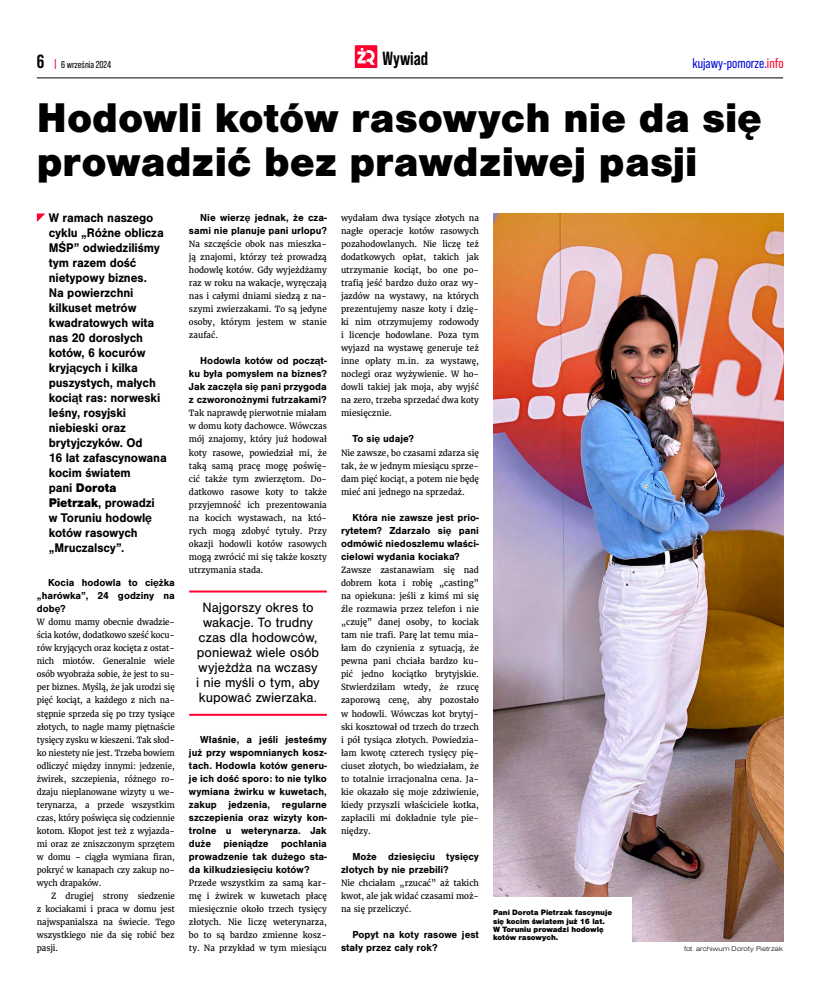
<style>
.page{position:relative;width:820px;height:993px;background:#fff}
.page>*{position:absolute;margin:0;border:0;box-sizing:border-box;transform-origin:0 0}
.t1{font:900 43px/44px "Nimbus San";color:#000}
.t2{font:700 19px "Bebas Neue Pro";color:#000}
.t3{font:14px/15px "Nimbus San";color:#000;text-align:center}
.t4{font:14px "Bebas Neue Pro";color:#040cd7}
.t5{font:700 13px/15px "Nimbus San";letter-spacing:-.01em;color:#000;scale:.94 1}
.t6{font:700 10.5px/13px "Nimbus San";color:#000;text-align:justify}
.t7{font:10px "Bebas Neue Pro";color:#000}
.t8{font:8.5px/13px "Merriweather";color:#000;text-align:justify;scale:.96 1}
.t9{font:8.5px/13px "Merriweather";color:#000;text-align:justify;scale:.94 1}
.t10{font:8.5px/13px "Merriweather";color:#000;text-align:justify;scale:.95 1}
.t11{font:900 8px/8.3px "Nimbus San";letter-spacing:-.01em;color:#000}
.t12{font:300 7px "Nimbus San Ext";color:#000}
.s1{font-weight:700;font-size:19px}
.s2{font-family:"Bebas Neue Pro Exp Bd";color:#ff002f}
.s3{color:#ff002f}
.s4{font-weight:900}
</style>
<div class="page">
<hr style="left:37px;top:78px;width:745px;height:1px;background:#000">
<div style="left:355px;top:45px;width:22px;height:23px;background:#ff002f"></div>
<svg style="left:357px;top:48px;width:18px;height:17px"></svg>
<img style="left:493px;top:213px;width:289px;height:727px">
<div style="left:485px;top:897px;width:145px;height:56px;background:#fff"></div>
<svg style="left:37px;top:213px;width:8px;height:9px"></svg>
<hr style="left:189px;top:590px;width:138px;height:2px;background:#ff002f">
<hr style="left:189px;top:713px;width:138px;height:2px;background:#ff002f">
<p class="t7" style="left:37px;top:59px;width:76px"><span class="s1">6</span> <span class="s2">|</span> 6 września 2024</p>
<h2 class="t2" style="left:382px;top:47px;width:47px">Wywiad</h2>
<h3 class="t4" style="left:692px;top:55px;width:92px">kujawy-pomorze.<span class="s3">info</span></h3>
<h1 class="t1" style="left:37px;top:96px;width:726px">Hodowli kotów rasowych nie da się prowadzić bez prawdziwej pasji</h1>
<p class="t5" style="left:49px;top:210px;width:127px">W ramach naszego cyklu „Różne oblicza<br>MŚP” odwiedziliśmy tym razem dość nietypowy biznes.<br>Na powierzchni kilkuset metrów kwadratowych wita nas 20 dorosłych kotów, 6 kocurów kryjących i kilka puszystych, małych kociąt ras: norweski leśny, rosyjski niebieski oraz brytyjczyków. Od<br>16 lat zafascynowana kocim światem<br>pani <span class="s4">Dorota<br>Pietrzak</span>, prowadzi<br>w Toruniu hodowlę kotów rasowych „Mruczalscy”.</p>
<p class="t6" style="left:37px;top:576px;width:139px;text-indent:11px">Kocia hodowla to ciężka „harówka”, 24 godziny na dobę?</p>
<p class="t9" style="left:37px;top:615px;width:148px">W domu mamy obecnie dwadzie&shy;ścia kotów, dodatkowo sześć kocu&shy;rów kryjących oraz kocięta z ostat&shy;nich miotów. Generalnie wiele osób wyobraża sobie, że jest to su&shy;per biznes. Myślą, że jak urodzi się pięć kociąt, a każdego z nich na&shy;stępnie sprzeda się po trzy tysiące złotych, to nagle mamy piętnaście tysięcy zysku w kieszeni. Tak słod&shy;ko niestety nie jest. Trzeba bowiem odliczyć między innymi: jedzenie, żwirek, szczepienia, różnego ro&shy;dzaju nieplanowane wizyty u we&shy;terynarza, a przede wszystkim czas, który poświęca się codziennie kotom. Kłopot jest też z wyjazda&shy;mi oraz ze zniszczonym sprzętem w domu – ciągła wymiana firan, pokryć w kanapach czy zakup no&shy;wych drapaków.</p>
<p class="t10" style="left:37px;top:889px;width:147px;text-indent:14px">Z drugiej strony siedzenie z kociakami i praca w domu jest najwspanialsza na świecie. Tego wszystkiego nie da się robić bez pasji.</p>
<p class="t8" style="left:341px;top:211px;width:145px">wydałam dwa tysiące złotych na nagłe operacje kotów rasowych pozahodowlanych. Nie liczę też dodatkowych opłat, takich jak utrzymanie kociąt, bo one po&shy;trafią jeść bardzo dużo oraz wy&shy;jazdów na wystawy, na których prezentujemy nasze koty i dzię&shy;ki nim otrzymujemy rodowody i licencje hodowlane. Poza tym wyjazd na wystawę generuje też inne opłaty m.in. za wystawę, noclegi oraz wyżywienie. W ho&shy;dowli takiej jak moja, aby wyjść na zero, trzeba sprzedać dwa koty miesięcznie.</p>
<p class="t6" style="left:352px;top:432px;width:63px">To się udaje?</p>
<p class="t8" style="left:341px;top:446px;width:145px">Nie zawsze, bo czasami zdarza się tak, że w jednym miesiącu sprze&shy;dam pięć kociąt, a potem nie będę mieć ani jednego na sprzedaż.</p>
<p class="t6" style="left:341px;top:510px;width:139px;text-indent:11px">Która nie zawsze jest prio&shy;rytetem? Zdarzało się pani odmówić niedoszłemu właści&shy;cielowi wydania kociaka?</p>
<p class="t8" style="left:341px;top:563px;width:145px">Zawsze zastanawiam się nad dobrem kota i robię „casting” na opiekuna: jeśli z kimś mi się źle rozmawia przez telefon i nie „czuję” danej osoby, to kociak tam nie trafi. Parę lat temu mia&shy;łam do czynienia z sytuacją, że pewna pani chciała bardzo ku&shy;pić jedno kociątko brytyjskie.<br>Stwierdziłam wtedy, że rzucę zaporową cenę, aby pozostało w hodowli. Wówczas kot brytyj&shy;ski kosztował od trzech do trzech i pół tysiąca złotych. Powiedzia&shy;łam kwotę czterech tysięcy pię&shy;ciuset złotych, bo wiedziałam, że to totalnie irracjonalna cena. Ja&shy;kie okazało się moje zdziwienie, kiedy przyszli właściciele kotka, zapłacili mi dokładnie tyle pie&shy;niędzy.</p>
<p class="t6" style="left:341px;top:849px;width:139px;text-indent:11px">Może dziesięciu tysięcy złotych by nie przebili?</p>
<p class="t8" style="left:341px;top:876px;width:145px">Nie chciałam „rzucać” aż takich kwot, ale jak widać czasami moż&shy;na się przeliczyć.</p>
<p class="t6" style="left:341px;top:928px;width:139px;text-indent:11px">Popyt na koty rasowe jest stały przez cały rok?</p>
<p class="t6" style="left:189px;top:211px;width:139px;text-align:right">Nie wierzę jednak, że cza&shy;sami nie planuje pani urlopu?</p>
<p class="t8" style="left:189px;top:237px;width:145px">Na szczęście obok nas mieszka&shy;ją znajomi, którzy też prowadzą hodowlę kotów. Gdy wyjeżdżamy raz w roku na wakacje, wyręczają nas i całymi dniami siedzą z na&shy;szymi zwierzakami. To są jedyne osoby, którym jestem w stanie zaufać.</p>
<p class="t6" style="left:189px;top:354px;width:139px;text-indent:11px">Hodowla kotów od począt&shy;ku była pomysłem na biznes?<br>Jak zaczęła się pani przygoda z czworonożnymi futrzakami?</p>
<p class="t8" style="left:189px;top:406px;width:145px">Tak naprawdę pierwotnie miałam w domu koty dachowce. Wówczas mój znajomy, który już hodował koty rasowe, powiedział mi, że taką samą pracę mogę poświę&shy;cić także tym zwierzętom. Do&shy;datkowo rasowe koty to także przyjemność ich prezentowania na kocich wystawach, na któ&shy;rych mogą zdobyć tytuły. Przy okazji hodowli kotów rasowych mogą zwrócić mi się także koszty utrzymania stada.</p>
<h3 class="t3" style="left:196px;top:600px;width:125px">Najgorszy okres to wakacje. To trudny czas dla hodowców, ponieważ wiele osób wyjeżdża na wczasy i nie myśli o tym, aby kupować zwierzaka.</h3>
<p class="t6" style="left:189px;top:732px;width:139px;text-indent:11px">Właśnie, a jeśli jesteśmy już przy wspomnianych kosz&shy;tach. Hodowla kotów generu&shy;je ich dość sporo: to nie tylko wymiana żwirku w kuwetach, zakup jedzenia, regularne szczepienia oraz wizyty kon&shy;trolne u weterynarza. Jak duże pieniądze pochłania prowadzenie tak dużego sta&shy;da kilkudziesięciu kotów?</p>
<p class="t8" style="left:189px;top:876px;width:145px">Przede wszystkim za samą kar&shy;mę i żwirek w kuwetach płacę miesięcznie około trzech tysięcy złotych. Nie liczę weterynarza, bo to są bardzo zmienne kosz&shy;ty. Na przykład w tym miesiącu</p>
<p class="t11" style="left:493px;top:908px;width:120px">Pani Dorota Pietrzak fascynuje się kocim światem już 16 lat.<br>W Toruniu prowadzi hodowlę kotów rasowych.</p>
<p class="t12" style="left:683px;top:944px;width:100px">fot. archiwum Doroty Pietrzak</p>
</div>
